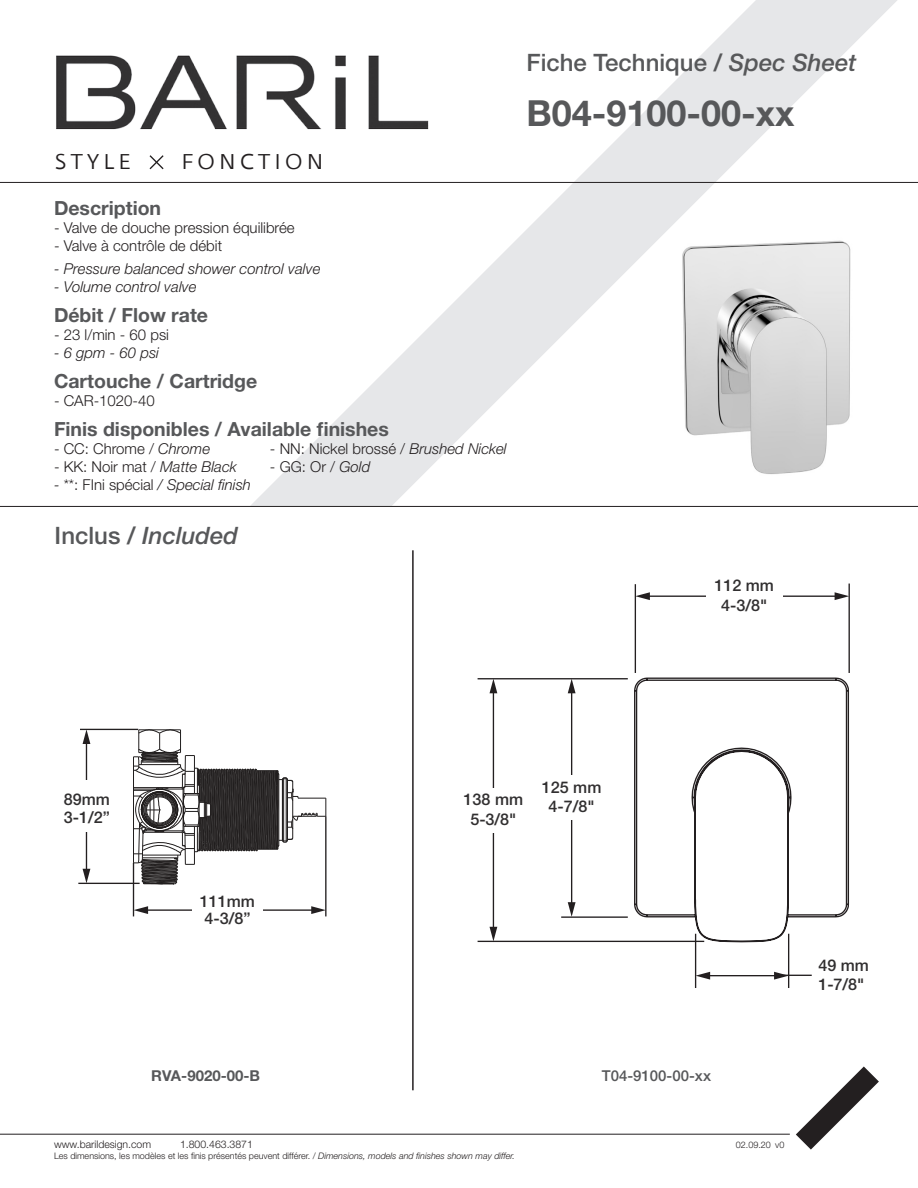
<style>
.page{position:relative;width:918px;height:1188px;background:#fff}
.page>*{position:absolute;margin:0;border:0;box-sizing:border-box;transform-origin:0 0}
.t1{font:700 36px "Helvetica Neue LT Std";color:#57585a}
.t2{font:500 24px "Helvetica Neue LT Std";color:#57585a}
.t3{font:italic 500 24px "Helvetica Neue LT Std";color:#57585a}
.t4{font:21.3px "Fedra Sans Greek Book TF";letter-spacing:.2em;color:#231f20}
.t5{font:700 19.5px "Helvetica Neue LT Std";color:#57585a}
.t6{font:500 16.2px/19.4px "Helvetica Neue LT Std";color:#312f30;text-align:center}
.t7{font:300 15px "Helvetica Neue LT Std";color:#231f20}
.t8{font:italic 300 15px "Helvetica Neue LT Std";color:#231f20}
.t9{font:500 15px "Helvetica Neue LT Std";color:#57585a}
.t10{font:700 15px "Helvetica Neue LT Std";color:#57585a}
.t11{font:300 10.5px "Helvetica Neue LT Std";color:#231f20}
.t12{font:300 9px "Helvetica Neue LT Std";color:#231f20}
.s1{font-style:italic}
.s2{font-style:normal}
</style>
<div class="page">
<svg style="left:250px;top:0;width:648px;height:506px"></svg>
<img style="left:54px;top:54px;width:378px;height:128px">
<svg style="left:148px;top:154px;width:17px;height:17px"></svg>
<hr style="left:0;top:182px;width:918px;height:1px;background:#231f20">
<hr style="left:0;top:506px;width:918px;height:1px;background:#231f20">
<hr style="left:0;top:1134px;width:790px;height:1px;background:#231f20">
<svg style="left:796px;top:1066px;width:83px;height:84px"></svg>
<hr style="left:412px;top:550px;width:2px;height:540px;background:#231f20">
<svg style="left:633px;top:677px;width:217px;height:266px"></svg>
<hr style="left:647px;top:596px;width:190px;height:1px;background:#231f20">
<svg style="left:835px;top:592px;width:14px;height:8px"></svg>
<svg style="left:636px;top:592px;width:14px;height:8px"></svg>
<hr style="left:635px;top:584px;width:1px;height:89px;background:#231f20">
<div style="left:706px;top:574px;width:77px;height:44px;background:#fff"></div>
<hr style="left:849px;top:584px;width:1px;height:89px;background:#231f20">
<hr style="left:478px;top:941px;width:226px;height:1px;background:#231f20">
<hr style="left:493px;top:691px;width:1px;height:238px;background:#231f20">
<svg style="left:490px;top:927px;width:7px;height:14px"></svg>
<svg style="left:490px;top:679px;width:7px;height:14px"></svg>
<hr style="left:478px;top:678px;width:150px;height:1px;background:#231f20">
<div style="left:446px;top:788px;width:95px;height:44px;background:#fff"></div>
<hr style="left:561px;top:916px;width:67px;height:2px;background:#231f20">
<hr style="left:571px;top:691px;width:1px;height:214px;background:#231f20">
<svg style="left:568px;top:902px;width:8px;height:15px"></svg>
<svg style="left:568px;top:679px;width:8px;height:14px"></svg>
<div style="left:533px;top:776px;width:77px;height:44px;background:#fff"></div>
<hr style="left:707px;top:975px;width:70px;height:1px;background:#231f20">
<svg style="left:774px;top:972px;width:14px;height:8px"></svg>
<svg style="left:696px;top:972px;width:14px;height:8px"></svg>
<hr style="left:695px;top:934px;width:1px;height:54px;background:#231f20">
<hr style="left:788px;top:934px;width:1px;height:54px;background:#231f20">
<hr style="left:779px;top:975px;width:33px;height:1px;background:#231f20">
<hr style="left:325px;top:816px;width:2px;height:100px;background:#231f20">
<hr style="left:145px;top:909px;width:169px;height:2px;background:#231f20">
<svg style="left:311px;top:906px;width:15px;height:8px"></svg>
<svg style="left:134px;top:906px;width:14px;height:8px"></svg>
<hr style="left:133px;top:863px;width:1px;height:53px;background:#231f20">
<hr style="left:133px;top:757px;width:1px;height:106px;background:#211e1e">
<svg style="left:134px;top:729px;width:192px;height:156px"></svg>
<div style="left:192px;top:895px;width:70px;height:29px;background:#fff"></div>
<hr style="left:78px;top:883px;width:62px;height:1px;background:#231f20">
<hr style="left:80px;top:729px;width:58px;height:1px;background:#231f20">
<hr style="left:86px;top:741px;width:1px;height:130px;background:#231f20">
<svg style="left:83px;top:869px;width:7px;height:14px"></svg>
<svg style="left:83px;top:730px;width:7px;height:14px"></svg>
<div style="left:67px;top:780px;width:40px;height:52px;background:#fff"></div>
<img style="left:666px;top:211px;width:205px;height:267px">
<h3 class="t4" style="left:55px;top:151px;width:77px">STYLE</h3>
<h3 class="t4" style="left:181px;top:151px;width:144px">FONCTION</h3>
<p class="t5" style="left:54px;top:196px;width:109px">Description</p>
<p class="t7" style="left:54px;top:219px;width:242px">- Valve de douche pression équilibrée</p>
<p class="t7" style="left:54px;top:237px;width:170px">- Valve à contrôle de débit</p>
<p class="t8" style="left:54px;top:259px;width:268px">- Pressure balanced shower control valve</p>
<p class="t8" style="left:54px;top:277px;width:144px">- Volume control valve</p>
<p class="t5" style="left:54px;top:303px;width:156px">Débit / Flow rate</p>
<p class="t7" style="left:54px;top:325px;width:117px">- 23 l/min - 60 psi</p>
<p class="t8" style="left:54px;top:343px;width:107px">- 6 gpm - 60 psi</p>
<p class="t5" style="left:54px;top:369px;width:205px">Cartouche / Cartridge</p>
<p class="t7" style="left:54px;top:391px;width:102px">- CAR-1020-40</p>
<p class="t5" style="left:54px;top:417px;width:336px">Finis disponibles / Available finishes</p>
<p class="t7" style="left:54px;top:439px;width:158px">- CC: Chrome / <span class="s1">Chrome</span></p>
<p class="t7" style="left:270px;top:439px;width:238px">- NN: Nickel brossé / <span class="s1">Brushed Nickel</span></p>
<p class="t7" style="left:54px;top:457px;width:184px">- KK: Noir mat / <span class="s1">Matte Black</span></p>
<p class="t7" style="left:270px;top:457px;width:102px">- GG: Or / <span class="s1">Gold</span></p>
<p class="t8" style="left:54px;top:475px;width:198px">- <span class="s2">**: FIni spécial</span> / Special finish</p>
<h2 class="t3" style="left:55px;top:521px;width:185px"><span class="s2">Inclus /</span> Included</h2>
<p class="t2" style="left:526px;top:48px;width:331px">Fiche Technique / <span class="s1">Spec Sheet</span></p>
<p class="t1" style="left:526px;top:91px;width:270px">B04-9100-00-xx</p>
<p class="t6" style="left:714px;top:576px;width:61px">112 mm<br>4-3/8"</p>
<p class="t6" style="left:64px;top:790px;width:48px;line-height:18px;text-align:left">89mm<br>3-1/2”</p>
<p class="t6" style="left:200px;top:893px;width:57px;line-height:16.4px;text-align:left">111mm<br>4-3/8”</p>
<p class="t6" style="left:464px;top:790px;width:61px">138 mm<br>5-3/8"</p>
<p class="t6" style="left:542px;top:777px;width:61px">125 mm<br>4-7/8"</p>
<p class="t10" style="left:151px;top:1066px;width:110px">RVA-9020-00-B</p>
<p class="t9" style="left:602px;top:1066px;width:111px">T04-9100-00-xx</p>
<p class="t11" style="left:54px;top:1138px;width:99px">www.barildesign.com</p>
<p class="t11" style="left:180px;top:1138px;width:74px">1.800.463.3871</p>
<p class="t12" style="left:736px;top:1139px;width:37px">02.09.20</p>
<p class="t12" style="left:54px;top:1150px;width:463px">Les dimensions, les modèles et les finis présentés peuvent différer. / <span class="s1">Dimensions, models and finishes shown may differ.</span></p>
<p class="t12" style="left:775px;top:1140px;width:11px">v0</p>
<p class="t6" style="left:818px;top:955px;width:52px;text-align:left">49 mm<br>1-7/8"</p>
</div>
